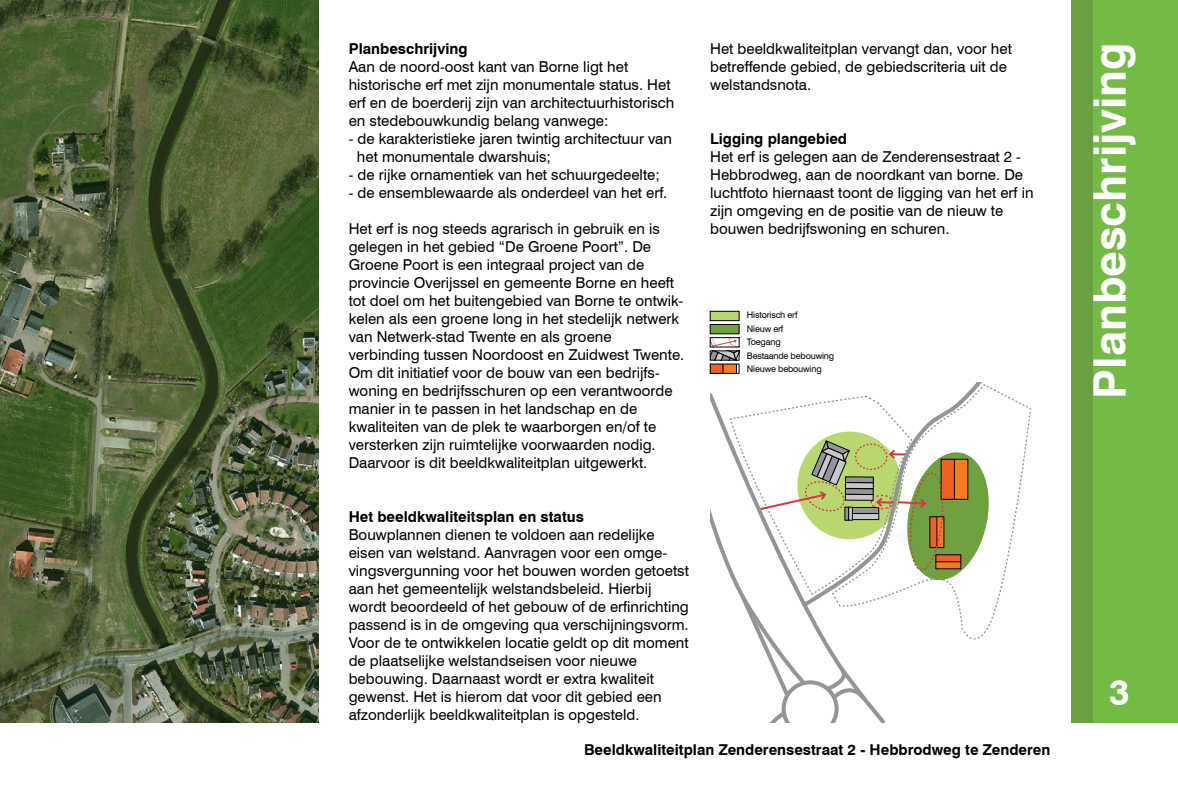
<style>
.page{position:relative;width:1178px;height:808px;background:#fff}
.page>*{position:absolute;margin:0;border:0;box-sizing:border-box;transform-origin:0 0}
.t1{font:700 45px "Swiss 721 BT";color:#fff}
.t2{font:700 36px "Swiss 721 BT";color:#fff}
.t3{font:15px/18px "Swiss 721 BT";color:#000}
.t4{font:700 15px "Swiss 721 BT";color:#000}
.t5{font:9px/13.5px "Swiss 721 BT";letter-spacing:-.02em;color:#000}
</style>
<div class="page">
<div style="left:1071px;top:0;width:107px;height:723px;background:#73bb44"></div>
<div style="left:1071px;top:0;width:22px;height:659px;background:#68a042"></div>
<img style="left:0;top:0;width:319px;height:723px">
<div style="left:710px;top:311px;width:29px;height:10px;background:#b9d76f;border:1px solid #000"></div>
<div style="left:710px;top:324px;width:29px;height:10px;background:#70a141;border:1px solid #000"></div>
<div style="left:710px;top:337px;width:29px;height:10px;border:1px solid #000"></div>
<svg style="left:710px;top:338px;width:29px;height:34px"></svg>
<div style="left:710px;top:364px;width:29px;height:10px;border:1px solid #000"></div>
<svg style="left:710px;top:384px;width:321px;height:339px"></svg>
<div style="left:1071px;top:659px;width:22px;height:64px;background:#68a042"></div>
<p class="t4" style="left:349px;top:39px;width:120px">Planbeschrijving</p>
<p class="t3" style="left:349px;top:57px;width:327px">Aan de noord-oost kant van Borne ligt het historische erf met zijn monumentale status. Het erf en de boerderij zijn van architectuurhistorisch en stedebouwkundig belang vanwege:</p>
<p class="t3" style="left:357px;top:129px;width:317px;text-indent:-8px">- de karakteristieke jaren twintig architectuur van het monumentale dwarshuis;</p>
<p class="t3" style="left:349px;top:165px;width:313px">- de rijke ornamentiek van het schuurgedeelte;</p>
<p class="t3" style="left:349px;top:183px;width:320px">- de ensemblewaarde als onderdeel van het erf.</p>
<p class="t3" style="left:349px;top:219px;width:337px">Het erf is nog steeds agrarisch in gebruik en is gelegen in het gebied “De Groene Poort”. De Groene Poort is een integraal project van de provincie Overijssel en gemeente Borne en heeft tot doel om het buitengebied van Borne te ontwik&shy;kelen als een groene long in het stedelijk netwerk van Netwerk-stad Twente en als groene verbinding tussen Noordoost en Zuidwest Twente.<br>Om dit initiatief voor de bouw van een bedrijfs&shy;woning en bedrijfsschuren op een verantwoorde manier in te passen in het landschap en de kwaliteiten van de plek te waarborgen en/of te versterken zijn ruimtelijke voorwaarden nodig.<br>Daarvoor is dit beeldkwaliteitplan uitgewerkt.</p>
<p class="t4" style="left:349px;top:507px;width:237px">Het beeldkwaliteitsplan en status</p>
<p class="t3" style="left:349px;top:525px;width:342px">Bouwplannen dienen te voldoen aan redelijke eisen van welstand. Aanvragen voor een omge&shy;vingsvergunning voor het bouwen worden getoetst aan het gemeentelijk welstandsbeleid. Hierbij wordt beoordeeld of het gebouw of de erfinrichting passend is in de omgeving qua verschijningsvorm.<br>Voor de te ontwikkelen locatie geldt op dit moment de plaatselijke welstandseisen voor nieuwe bebouwing. Daarnaast wordt er extra kwaliteit gewenst. Het is hierom dat voor dit gebied een afzonderlijk beeldkwaliteitplan is opgesteld.</p>
<p class="t3" style="left:710px;top:39px;width:303px">Het beeldkwaliteitplan vervangt dan, voor het betreffende gebied, de gebiedscriteria uit de welstandsnota.</p>
<p class="t4" style="left:710px;top:129px;width:138px">Ligging plangebied</p>
<p class="t3" style="left:710px;top:147px;width:325px">Het erf is gelegen aan de Zenderensestraat 2 - Hebbrodweg, aan de noordkant van borne. De luchtfoto hiernaast toont de ligging van het erf in zijn omgeving en de positie van de nieuw te bouwen bedrijfswoning en schuren.</p>
<p class="t5" style="left:747px;top:308px;width:89px">Historisch erf<br>Nieuw erf<br>Toegang<br>Bestaande bebouwing<br>Nieuwe bebouwing</p>
<p class="t4" style="left:584px;top:740px;width:468px">Beeldkwaliteitplan Zenderensestraat 2 - Hebbrodweg te Zenderen</p>
<h1 class="t1" style="left:1082px;top:399px;width:358px;rotate:-90deg">Planbeschrijving</h1>
<h2 class="t2" style="left:1109px;top:670px;width:22px">3</h2>
</div>
